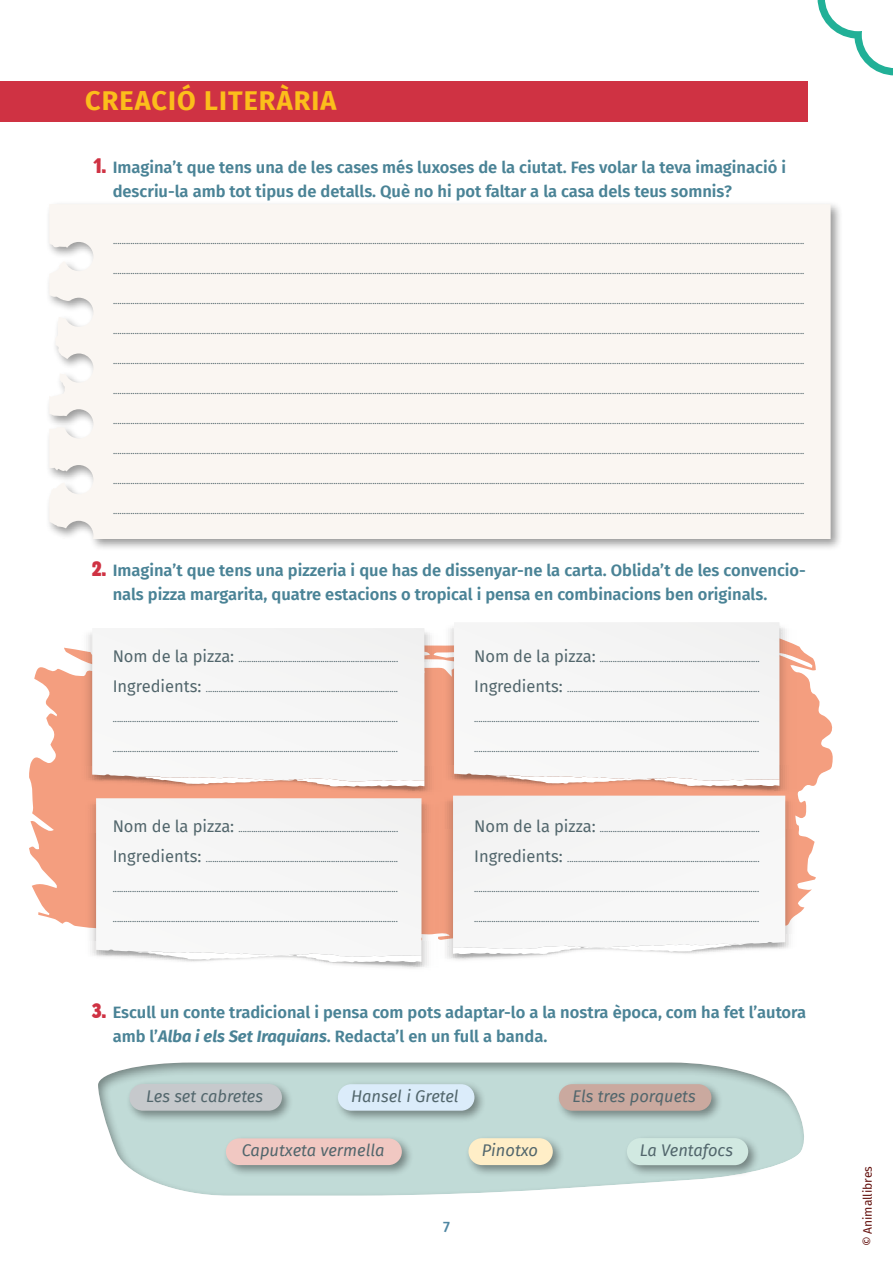
<style>
.page{position:relative;width:893px;height:1263px;background:#fff}
.page>*{position:absolute;margin:0;border:0;box-sizing:border-box;transform-origin:0 0}
.Títol_1{font:700 27px "Fira Sans";letter-spacing:.04em;color:#fcbe1b}
.t1{font:600 16.5px/24px "Fira Sans";color:#4a8396}
.Text_activitats{font:italic 16.5px "Fira Sans";color:#52666c}
.t2{font:500 15px "Fira Sans";color:#4e86a2}
.t3{font:12px "Fira Sans";letter-spacing:-.01em;color:#651310}
.Text_activitats-2{font:9px "Fira Sans";color:#52666c}
.s1{font-family:"Block Berthold";font-weight:400;font-stretch:condensed;font-size:21px;color:#cf3243}
.s2{font-size:16.5px}
.s3{font-weight:700;font-style:italic}
</style>
<div class="page">
<svg style="left:29px;top:645px;width:804px;height:282px;fill:#f49e7f"></svg>
<div style="left:45px;top:201px;width:798px;height:350px;background:#000;opacity:.4"></div>
<div style="left:48px;top:204px;width:783px;height:335px;background:#faf6f2"></div>
<div style="left:98px;top:1061px;width:712px;height:136px;background:#000;opacity:.4"></div>
<svg style="left:74px;top:630px;width:362px;height:169px;background:#eda48a"></svg>
<div style="left:92px;top:628px;width:332px;height:159px;background:#f6f6f6"></div>
<svg style="left:438px;top:793px;width:366px;height:167px"></svg>
<div style="left:453px;top:799px;width:291px;height:155px;background:#f6f6f6"></div>
<svg style="left:436px;top:625px;width:360px;height:174px"></svg>
<div style="left:454px;top:622px;width:325px;height:164px;background:#f6f6f6"></div>
<svg style="left:78px;top:795px;width:360px;height:173px"></svg>
<svg style="left:96px;top:798px;width:325px;height:164px"></svg>
<svg style="left:817px;top:0;width:76px;height:75px"></svg>
<div style="left:0;top:81px;width:808px;height:41px;background:#cf3243"></div>
<div style="left:334px;top:1080px;width:153px;height:43px;background:#000;opacity:.4"></div>
<div style="left:338px;top:1084px;width:136px;height:27px;background:#dbecfa;border-radius:13px"></div>
<div style="left:623px;top:1134px;width:138px;height:43px;background:#000;opacity:.4"></div>
<div style="left:627px;top:1138px;width:121px;height:27px;background:#d1e9e1;border-radius:14px"></div>
<div style="left:465px;top:1134px;width:100px;height:43px;background:#000;opacity:.4"></div>
<div style="left:468px;top:1138px;width:85px;height:27px;background:#ffeec7;border-radius:13px"></div>
<div style="left:222px;top:1134px;width:192px;height:44px;background:#000;opacity:.4"></div>
<div style="left:226px;top:1138px;width:176px;height:27px;background:#f1c8c2;border-radius:13px"></div>
<div style="left:555px;top:1080px;width:168px;height:43px;background:#000;opacity:.4"></div>
<div style="left:559px;top:1084px;width:152px;height:27px;background:#caa99f;border-radius:13px"></div>
<div style="left:126px;top:1080px;width:168px;height:43px;background:#000;opacity:.4"></div>
<div style="left:129px;top:1084px;width:153px;height:27px;background:#c6c9cc;border-radius:13px"></div>
<p class="Títol_1" style="left:85px;top:78px;width:253px">CREACIÓ LITERÀRIA</p>
<p class="t1" style="left:113px;top:154px;width:675px;text-indent:-20px"><span class="s1">1.</span> Imagina’t que tens una de les cases més luxoses de la ciutat. Fes volar la teva imaginació i descriu-la amb tot tipus de detalls. Què no hi pot faltar a la casa dels teus somnis?</p>
<p class="Text_activitats-2" style="left:113px;top:234px;width:693px">................................................................................................................................................................................................................................................................................................................................</p>
<p class="Text_activitats-2" style="left:113px;top:264px;width:693px">................................................................................................................................................................................................................................................................................................................................</p>
<p class="Text_activitats-2" style="left:113px;top:294px;width:693px">................................................................................................................................................................................................................................................................................................................................</p>
<p class="Text_activitats-2" style="left:113px;top:324px;width:693px">................................................................................................................................................................................................................................................................................................................................</p>
<p class="Text_activitats-2" style="left:113px;top:354px;width:693px">................................................................................................................................................................................................................................................................................................................................</p>
<p class="Text_activitats-2" style="left:113px;top:384px;width:693px">................................................................................................................................................................................................................................................................................................................................</p>
<p class="Text_activitats-2" style="left:113px;top:414px;width:693px">................................................................................................................................................................................................................................................................................................................................</p>
<p class="Text_activitats-2" style="left:113px;top:444px;width:693px">................................................................................................................................................................................................................................................................................................................................</p>
<p class="Text_activitats-2" style="left:113px;top:474px;width:693px">................................................................................................................................................................................................................................................................................................................................</p>
<p class="Text_activitats-2" style="left:113px;top:504px;width:693px">................................................................................................................................................................................................................................................................................................................................</p>
<p class="t1" style="left:113px;top:557px;width:695px;text-indent:-21px"><span class="s1">2.</span> Imagina’t que tens una pizzeria i que has de dissenyar-ne la carta. Oblida’t de les convencio&shy;nals pizza margarita, quatre estacions o tropical i pensa en combinacions ben originals.</p>
<p class="Text_activitats-2" style="left:113px;top:652px;width:287px"><span class="s2">Nom de la pizza:</span> ..........................................................................</p>
<p class="Text_activitats-2" style="left:113px;top:682px;width:287px"><span class="s2">Ingredients:</span> .........................................................................................</p>
<p class="Text_activitats-2" style="left:113px;top:712px;width:287px">....................................................................................................................................</p>
<p class="Text_activitats-2" style="left:113px;top:742px;width:287px">....................................................................................................................................</p>
<p class="Text_activitats-2" style="left:113px;top:821px;width:287px"><span class="s2">Nom de la pizza:</span> ..........................................................................</p>
<p class="Text_activitats-2" style="left:113px;top:851px;width:287px"><span class="s2">Ingredients:</span> .........................................................................................</p>
<p class="Text_activitats-2" style="left:113px;top:881px;width:287px">....................................................................................................................................</p>
<p class="Text_activitats-2" style="left:113px;top:911px;width:287px">....................................................................................................................................</p>
<p class="Text_activitats-2" style="left:474px;top:652px;width:287px"><span class="s2">Nom de la pizza:</span> ..........................................................................</p>
<p class="Text_activitats-2" style="left:474px;top:682px;width:287px"><span class="s2">Ingredients:</span> .........................................................................................</p>
<p class="Text_activitats-2" style="left:474px;top:712px;width:287px">....................................................................................................................................</p>
<p class="Text_activitats-2" style="left:474px;top:742px;width:287px">....................................................................................................................................</p>
<p class="Text_activitats-2" style="left:474px;top:821px;width:287px"><span class="s2">Nom de la pizza:</span> ..........................................................................</p>
<p class="Text_activitats-2" style="left:474px;top:851px;width:287px"><span class="s2">Ingredients:</span> .........................................................................................</p>
<p class="Text_activitats-2" style="left:474px;top:881px;width:287px">....................................................................................................................................</p>
<p class="Text_activitats-2" style="left:474px;top:911px;width:287px">....................................................................................................................................</p>
<p class="t1" style="left:113px;top:999px;width:695px;text-indent:-20px"><span class="s1">3.</span> Escull un conte tradicional i pensa com pots adaptar-lo a la nostra època, com ha fet l’autora amb l’<span class="s3">Alba i els Set Iraquians</span>. Redacta’l en un full a banda.</p>
<p class="Text_activitats" style="left:351px;top:1084px;width:109px">Hansel i Gretel</p>
<p class="Text_activitats" style="left:146px;top:1083px;width:118px">Les set cabretes</p>
<p class="Text_activitats" style="left:572px;top:1084px;width:125px">Els tres porquets</p>
<p class="Text_activitats" style="left:242px;top:1138px;width:144px">Caputxeta vermella</p>
<p class="Text_activitats" style="left:482px;top:1138px;width:58px">Pinotxo</p>
<p class="Text_activitats" style="left:640px;top:1138px;width:95px">La Ventafocs</p>
<h3 class="t2" style="left:443px;top:1214px;width:8px">7</h3>
<h3 class="t3" style="left:858px;top:1246px;width:81px;rotate:-90deg">© Animallibres</h3>
</div>
